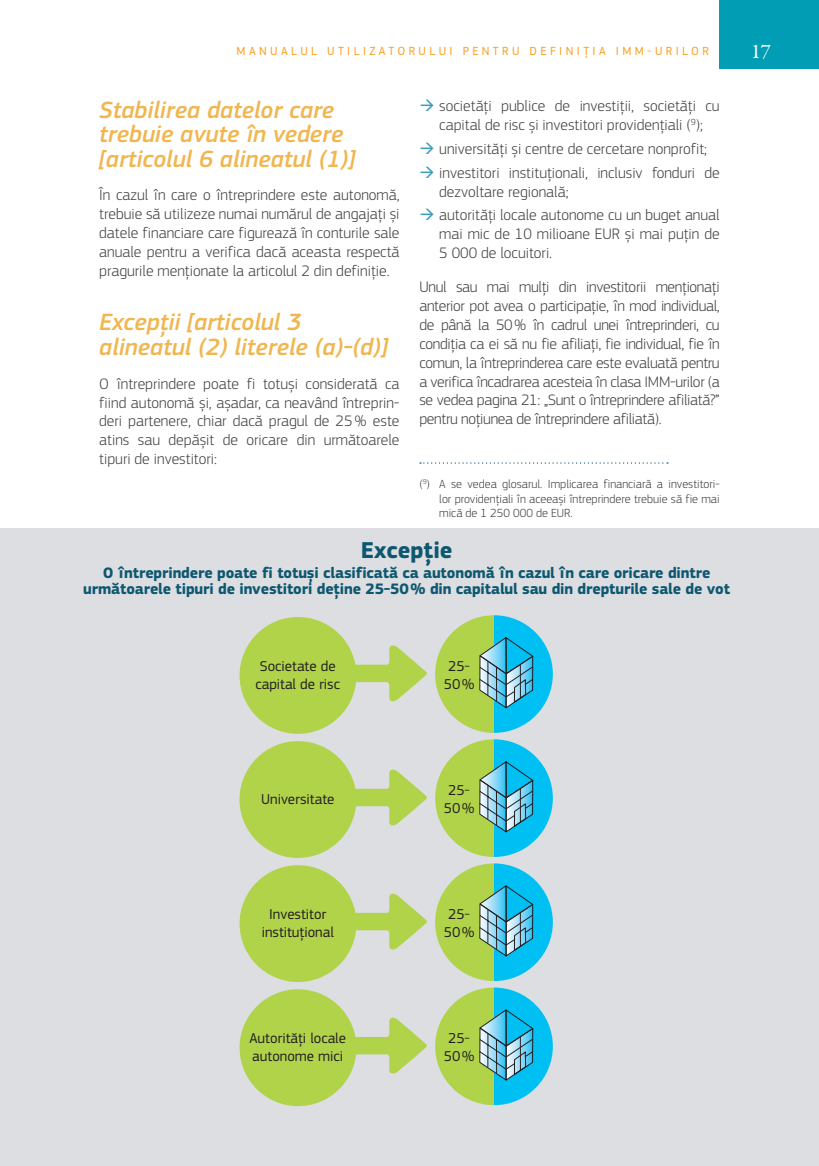
<style>
.page{position:relative;width:819px;height:1166px;background:#fff}
.page>*{position:absolute;margin:0;border:0;box-sizing:border-box;transform-origin:0 0}
.title_2_orange{font:italic 500 24.5px/24.5px "EC Square Sans Pro";color:#f0b64f}
.t1{font:700 23.8px "EC Square Sans Pro";color:#0d5870}
.t2{font:21px "Garamond Premr Pro";color:#fff}
.body{font:300 15.75px/18.9px "EC Square Sans Pro";color:#414042;text-align:justify}
.t3{font:700 15.75px/15.8px "EC Square Sans Pro";letter-spacing:-.01em;color:#0d5870;text-align:center}
.table_body_p11{font:14.88px/17.8px "EC Square Sans Pro";color:#231f20}
.footnotes{font:300 12.25px/14.7px "EC Square Sans Pro";color:#414042;text-align:justify}
.t4{font:12.25px "EC Square Sans Pro";letter-spacing:.275em;color:#f99d1c}
.s1{color:#3e9cb8}
</style>
<div class="page">
<div style="left:719px;top:0;width:100px;height:68px;background:#009db5"></div>
<div style="left:0;top:529px;width:819px;height:637px;background:#dcdee1"></div>
<svg style="left:420px;top:462px;width:248px;height:2px"></svg>
<div style="left:239px;top:617px;width:117px;height:117px;background:#b1d34a;border-radius:50%"></div>
<svg style="left:348px;top:645px;width:79px;height:56px"></svg>
<div style="left:239px;top:741px;width:117px;height:117px;background:#b1d34a;border-radius:50%"></div>
<svg style="left:435px;top:615px;width:118px;height:118px"></svg>
<svg style="left:348px;top:769px;width:79px;height:56px"></svg>
<svg style="left:435px;top:739px;width:118px;height:118px"></svg>
<div style="left:239px;top:865px;width:117px;height:117px;background:#b1d34a;border-radius:50%"></div>
<svg style="left:348px;top:893px;width:79px;height:56px"></svg>
<svg style="left:435px;top:863px;width:118px;height:118px"></svg>
<div style="left:239px;top:989px;width:117px;height:117px;background:#b1d34a;border-radius:50%"></div>
<svg style="left:348px;top:1017px;width:79px;height:57px"></svg>
<svg style="left:435px;top:987px;width:118px;height:118px"></svg>
<p class="t4" style="left:237px;top:44px;width:473px">MANUALUL UTILIZATORULUI PENTRU DEFINIȚIA IMM-URILOR</p>
<h3 class="t2" style="left:750px;top:39px;width:22px">17</h3>
<p class="title_2_orange" style="left:99px;top:98px;width:257px">Stabilirea datelor care trebuie avute în vedere [articolul 6 alineatul (1)]</p>
<p class="body" style="left:99px;top:186px;width:302px">În cazul în care o întreprindere este autonomă, trebuie să utilizeze numai numărul de angajați și datele financiare care figurează în conturile sale anuale pentru a verifica dacă aceasta respectă pragurile menționate la articolul 2 din definiție.</p>
<p class="title_2_orange" style="left:99px;top:310px;width:289px">Excepții [articolul 3 alineatul (2) literele (a)-(d)]</p>
<p class="body" style="left:99px;top:374px;width:302px">O întreprindere poate fi totuși considerată ca fiind autonomă și, așadar, ca neavând întreprin&shy;deri partenere, chiar dacă pragul de 25% este atins sau depășit de oricare din următoarele tipuri de investitori:</p>
<p class="body" style="left:419px;top:96px;width:302px;text-align:center"><span class="s1">→</span> societăți publice de investiții, societăți cu capital de risc și investitori providențiali (<sup>9</sup>);</p>
<p class="body" style="left:419px;top:139px;width:289px"><span class="s1">→</span> universități și centre de cercetare nonprofit;</p>
<p class="body" style="left:439px;top:163px;width:282px;text-indent:-20px"><span class="s1">→</span> investitori instituționali, inclusiv fonduri de dezvoltare regională;</p>
<p class="body" style="left:439px;top:206px;width:282px;text-indent:-20px"><span class="s1">→</span> autorități locale autonome cu un buget anual mai mic de 10 milioane EUR și mai puțin de 5 000 de locuitori.</p>
<p class="body" style="left:419px;top:277px;width:302px">Unul sau mai mulți din investitorii menționați anterior pot avea o participație, în mod individual, de până la 50% în cadrul unei întreprinderi, cu condiția ca ei să nu fie afiliați, fie individual, fie în comun, la întreprinderea care este evaluată pentru a verifica încadrarea acesteia în clasa IMM-urilor (a se vedea pagina 21: „Sunt o întreprindere afiliată?” pentru noțiunea de întreprindere afiliată).</p>
<p class="footnotes" style="left:439px;top:476px;width:282px;text-indent:-20px">(<sup>9</sup>) A se vedea glosarul. Implicarea financiară a investitori&shy;lor providențiali în aceeași întreprindere trebuie să fie mai mică de 1 250 000 de EUR.</p>
<p class="t1" style="left:361px;top:535px;width:93px">Excepție</p>
<p class="t3" style="left:83px;top:566px;width:648px">O întreprindere poate fi totuși clasificată ca autonomă în cazul în care oricare dintre următoarele tipuri de investitori deține 25-50% din capitalul sau din drepturile sale de vot</p>
<p class="table_body_p11" style="left:255px;top:657px;width:86px;text-align:center">Societate de capital de risc</p>
<p class="table_body_p11" style="left:444px;top:657px;width:32px">25-<br>50%</p>
<p class="table_body_p11" style="left:261px;top:790px;width:75px">Universitate</p>
<p class="table_body_p11" style="left:444px;top:781px;width:32px">25-<br>50%</p>
<p class="table_body_p11" style="left:262px;top:905px;width:74px;text-align:center">Investitor instituțional</p>
<p class="table_body_p11" style="left:444px;top:905px;width:32px">25-<br>50%</p>
<p class="table_body_p11" style="left:249px;top:1029px;width:98px">Autorități locale autonome mici</p>
<p class="table_body_p11" style="left:444px;top:1029px;width:32px">25-<br>50%</p>
</div>
